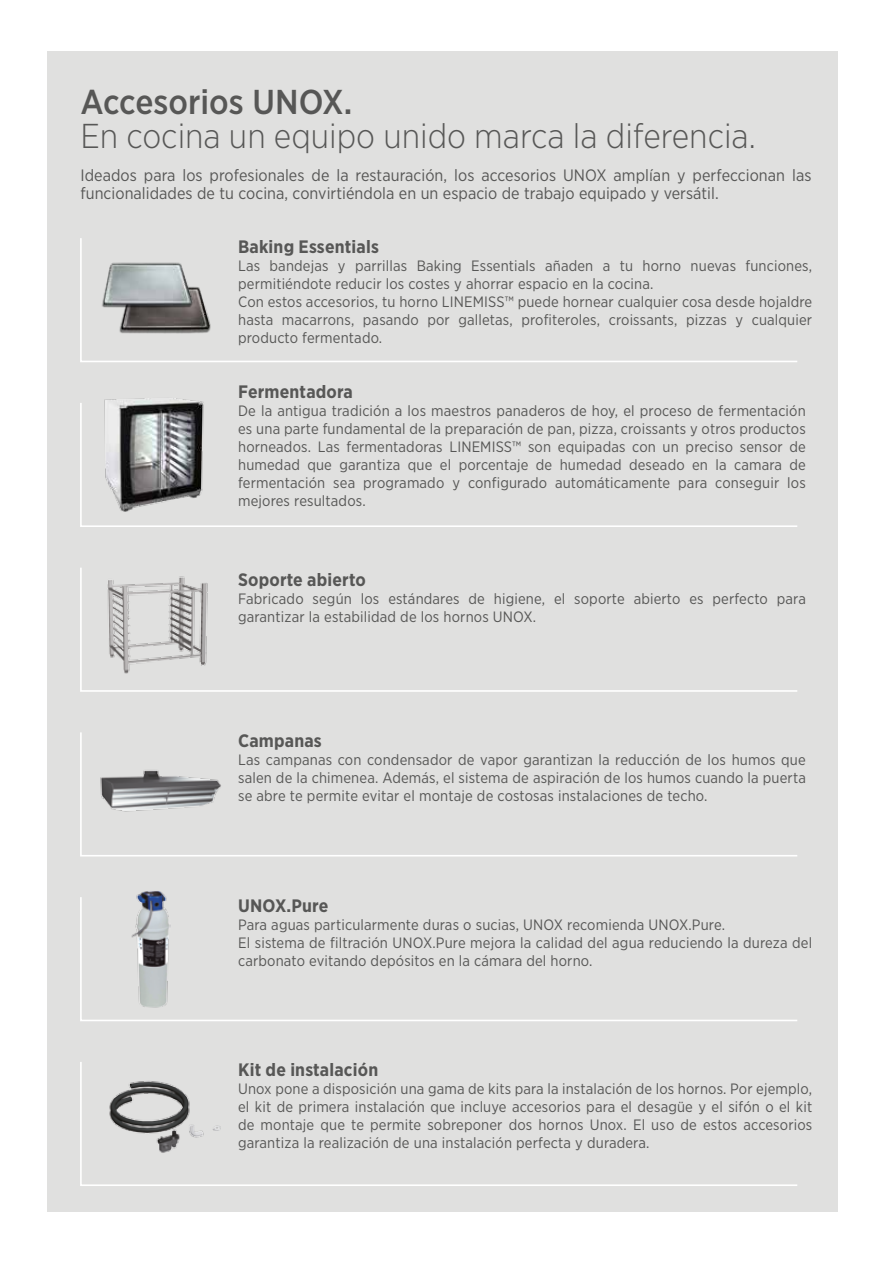
<style>
.page{position:relative;width:893px;height:1263px;background:#fff}
.page>*{position:absolute;margin:0;border:0;box-sizing:border-box;transform-origin:0 0}
.t1{font:300 34.5px "Gotham Narrow";color:#575756}
.t2{font:500 34.5px "Gotham Narrow";color:#575756}
.t3{font:700 18px "Gotham Narrow";letter-spacing:.01em;color:#575756}
.t4{font:16.5px/18px "Gotham Narrow";letter-spacing:.005em;color:#575756}
.t5{font:15px/18px "Gotham Narrow";letter-spacing:.01em;color:#575756;text-align:justify}
</style>
<div class="page">
<div style="left:47px;top:51px;width:791px;height:1161px;background:#e0e0df"></div>
<svg style="left:80px;top:238px;width:717px;height:124px"></svg>
<svg style="left:80px;top:401px;width:717px;height:126px"></svg>
<svg style="left:80px;top:568px;width:717px;height:124px"></svg>
<svg style="left:80px;top:1062px;width:717px;height:124px"></svg>
<svg style="left:80px;top:732px;width:717px;height:125px"></svg>
<svg style="left:80px;top:897px;width:717px;height:124px"></svg>
<img style="left:92px;top:765px;width:130px;height:50px">
<img style="left:111px;top:284px;width:105px;height:52px">
<img style="left:94px;top:255px;width:105px;height:52px">
<img style="left:130px;top:891px;width:40px;height:118px">
<h1 class="t2" style="left:80px;top:80px;width:273px">Accesorios UNOX.</h1>
<h1 class="t1" style="left:80px;top:115px;width:677px">En cocina un equipo unido marca la diferencia.</h1>
<p class="t4" style="left:80px;top:166px;width:732px">Ideados para los profesionales de la restauración, los accesorios UNOX amplían y perfeccionan las funcionalidades de tu cocina, convirtiéndola en un espacio de trabajo equipado y versátil.</p>
<p class="t3" style="left:238px;top:235px;width:142px">Baking Essentials</p>
<p class="t5" style="left:238px;top:256px;width:576px;text-align:left">Las bandejas y parrillas Baking Essentials añaden a tu horno nuevas funciones, permitiéndote reducir los costes y ahorrar espacio en la cocina.<br>Con estos accesorios, tu horno LINEMISS™ puede hornear cualquier cosa desde hojaldre hasta macarrons, pasando por galletas, profiteroles, croissants, pizzas y cualquier producto fermentado.</p>
<p class="t3" style="left:238px;top:380px;width:116px">Fermentadora</p>
<p class="t5" style="left:238px;top:401px;width:569px">De la antigua tradición a los maestros panaderos de hoy, el proceso de fermentación es una parte fundamental de la preparación de pan, pizza, croissants y otros productos horneados. Las fermentadoras LINEMISS™ son equipadas con un preciso sensor de humedad que garantiza que el porcentaje de humedad deseado en la camara de fermentación sea programado y configurado automáticamente para conseguir los mejores resultados.</p>
<p class="t3" style="left:238px;top:568px;width:129px">Soporte abierto</p>
<p class="t5" style="left:238px;top:589px;width:569px">Fabricado según los estándares de higiene, el soporte abierto es perfecto para garantizar la estabilidad de los hornos UNOX.</p>
<p class="t3" style="left:238px;top:729px;width:85px">Campanas</p>
<p class="t5" style="left:238px;top:750px;width:569px">Las campanas con condensador de vapor garantizan la reducción de los humos que salen de la chimenea. Además, el sistema de aspiración de los humos cuando la puerta se abre te permite evitar el montaje de costosas instalaciones de techo.</p>
<p class="t3" style="left:238px;top:894px;width:92px">UNOX.Pure</p>
<p class="t5" style="left:238px;top:915px;width:576px;text-align:left">Para aguas particularmente duras o sucias, UNOX recomienda UNOX.Pure.<br>El sistema de filtración UNOX.Pure mejora la calidad del agua reduciendo la dureza del carbonato evitando depósitos en la cámara del horno.</p>
<p class="t3" style="left:238px;top:1058px;width:142px">Kit de instalación</p>
<p class="t5" style="left:238px;top:1080px;width:576px">Unox pone a disposición una gama de kits para la instalación de los hornos. Por ejemplo, el kit de primera instalación que incluye accesorios para el desagüe y el sifón o el kit de montaje que te permite sobreponer dos hornos Unox. El uso de estos accesorios garantiza la realización de una instalación perfecta y duradera.</p>
</div>
